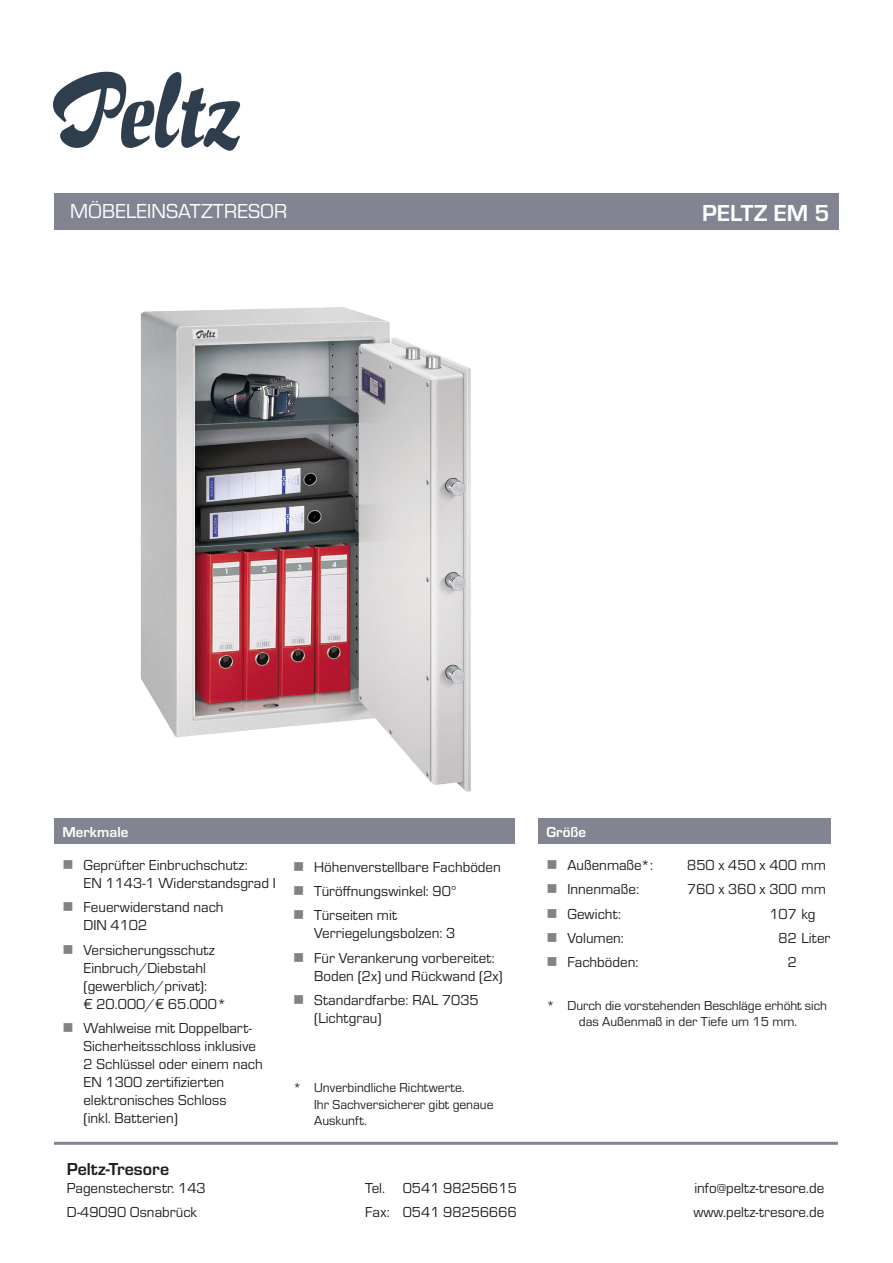
<style>
.page{position:relative;width:893px;height:1263px;background:#fff}
.page>*{position:absolute;margin:0;border:0;box-sizing:border-box;transform-origin:0 0}
.t1{font:113.85px "Impuls BT";letter-spacing:-.045em;color:#2f3e4d}
.t2{font:700 24px "Eurostile";color:#fff}
.t3{font:21px "Eurostile";color:#fff}
.t4{font:700 18px "Eurostile";color:#231f20}
.t5{font:15px/18px "Eurostile";color:#231f20}
.t6{font:700 15px "Eurostile";color:#fff}
.t7{font:13.5px/16.2px "Eurostile";color:#231f20}
.s1{color:#808285}
</style>
<div class="page">
<div style="left:54px;top:819px;width:460px;height:25px;background:#828591"></div>
<div style="left:538px;top:819px;width:292px;height:25px;background:#828591"></div>
<div style="left:54px;top:193px;width:785px;height:36px;background:#828591"></div>
<hr style="left:54px;top:1142px;width:784px;height:3px;background:#828591">
<img style="left:140px;top:307px;width:331px;height:485px">
<h1 class="t1" style="left:47px;top:44px;width:199px">Peltz</h1>
<h3 class="t3" style="left:70px;top:197px;width:218px">MÖBELEINSATZTRESOR</h3>
<h2 class="t2" style="left:702px;top:196px;width:129px">PELTZ EM 5</h2>
<p class="t6" style="left:63px;top:821px;width:67px">Merkmale</p>
<p class="t5" style="left:84px;top:855px;width:194px;text-indent:-21px"><span class="s1">■</span> Geprüfter Einbruchschutz:<br>EN 1143-1 Widerstandsgrad I</p>
<p class="t5" style="left:84px;top:898px;width:142px;text-indent:-21px"><span class="s1">■</span> Feuerwiderstand nach<br>DIN 4102</p>
<p class="t5" style="left:84px;top:940px;width:144px;text-indent:-21px"><span class="s1">■</span> Versicherungsschutz<br>Einbruch/Diebstahl (gewerblich/privat):<br>€ 20.000/€ 65.000*</p>
<p class="t5" style="left:84px;top:1018px;width:181px;text-indent:-21px"><span class="s1">■</span> Wahlweise mit Doppelbart-<br>Sicherheitsschloss inklusive<br>2 Schlüssel oder einem nach<br>EN 1300 zertifizierten elektronisches Schloss<br>(inkl. Batterien)</p>
<p class="t5" style="left:293px;top:857px;width:209px"><span class="s1">■</span> Höhenverstellbare Fachböden</p>
<p class="t5" style="left:293px;top:881px;width:165px"><span class="s1">■</span> Türöffnungswinkel: 90°</p>
<p class="t5" style="left:314px;top:906px;width:143px;text-indent:-21px"><span class="s1">■</span> Türseiten mit<br>Verriegelungsbolzen: 3</p>
<p class="t5" style="left:314px;top:948px;width:190px;text-indent:-21px"><span class="s1">■</span> Für Verankerung vorbereitet:<br>Boden (2x) und Rückwand (2x)</p>
<p class="t5" style="left:314px;top:990px;width:166px;text-indent:-21px"><span class="s1">■</span> Standardfarbe: RAL 7035 (Lichtgrau)</p>
<p class="t7" style="left:314px;top:1079px;width:181px;text-indent:-21px">* Unverbindliche Richtwerte.<br>Ihr Sachversicherer gibt genaue<br>Auskunft.</p>
<p class="t6" style="left:546px;top:821px;width:41px">Größe</p>
<p class="t5" style="left:546px;top:855px;width:108px"><span class="s1">■</span> Außenmaße*:</p>
<p class="t5" style="left:687px;top:855px;width:140px">850 x 450 x 400 mm</p>
<p class="t5" style="left:546px;top:880px;width:94px"><span class="s1">■</span> Innenmaße:</p>
<p class="t5" style="left:687px;top:880px;width:140px">760 x 360 x 300 mm</p>
<p class="t5" style="left:546px;top:904px;width:76px"><span class="s1">■</span> Gewicht:</p>
<p class="t5" style="left:769px;top:904px;width:48px">107 kg</p>
<p class="t5" style="left:546px;top:928px;width:79px"><span class="s1">■</span> Volumen:</p>
<p class="t5" style="left:779px;top:928px;width:53px">82 Liter</p>
<p class="t5" style="left:546px;top:953px;width:93px"><span class="s1">■</span> Fachböden:</p>
<p class="t5" style="left:788px;top:953px;width:11px">2</p>
<p class="t7" style="left:546px;top:997px;width:282px;text-align:center">* Durch die vorstehenden Beschläge erhöht sich das Außenmaß in der Tiefe um 15 mm.</p>
<p class="t4" style="left:67px;top:1156px;width:104px">Peltz-Tresore</p>
<p class="t5" style="left:67px;top:1178px;width:140px">Pagenstecherstr. 143</p>
<p class="t5" style="left:365px;top:1178px;width:153px">Tel. 0541 98256615</p>
<p class="t5" style="left:694px;top:1178px;width:131px">info@peltz-tresore.de</p>
<p class="t5" style="left:67px;top:1203px;width:132px">D-49090 Osnabrück</p>
<p class="t5" style="left:365px;top:1203px;width:153px">Fax: 0541 98256666</p>
<p class="t5" style="left:693px;top:1203px;width:132px">www.peltz-tresore.de</p>
</div>
